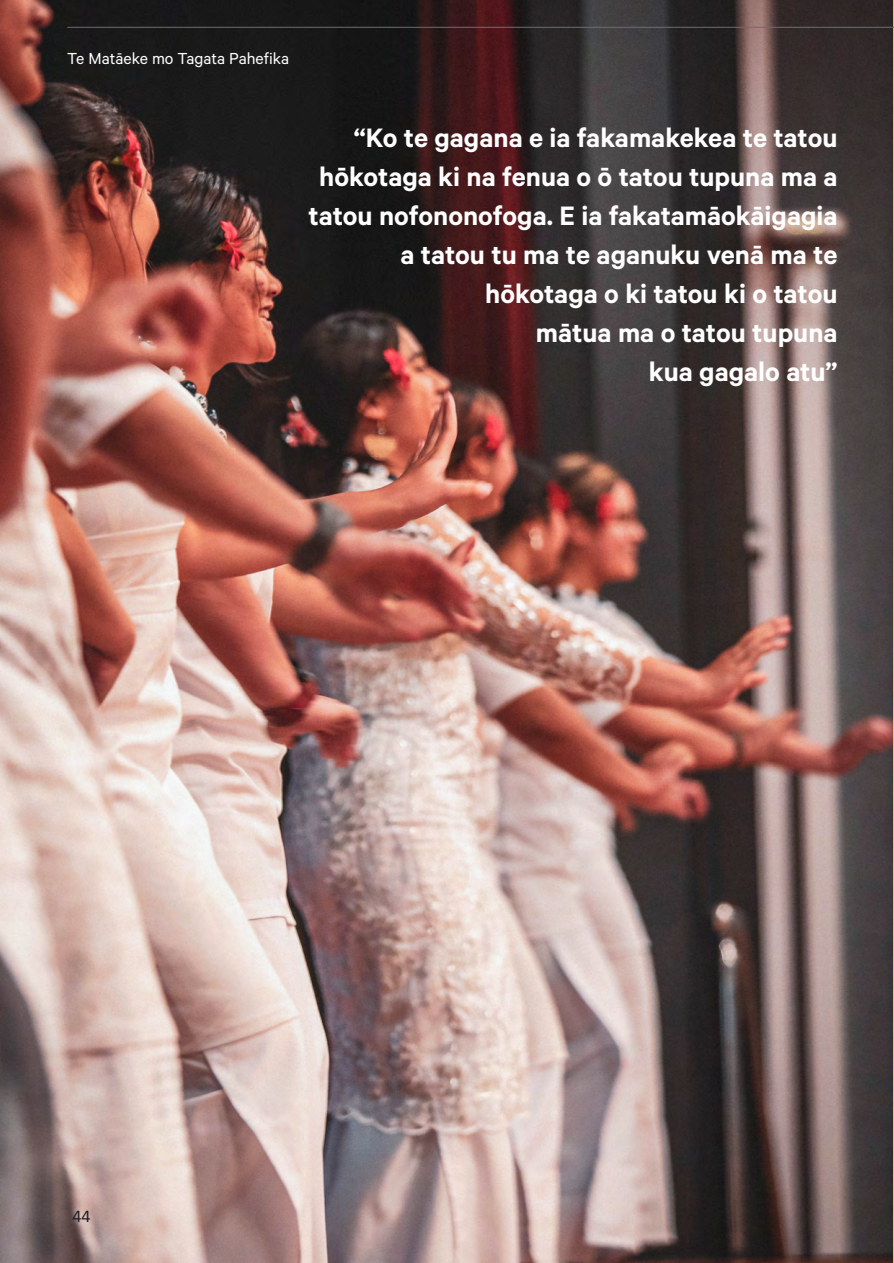
<style>
.page{position:relative;width:894px;height:1263px;background:#fff}
.page>*{position:absolute;margin:0;border:0;box-sizing:border-box;transform-origin:0 0}
.t1{font:600 30px/39px "Calibre";color:#fff;text-align:right}
.t2{font:18px "Calibre";color:#fff}
.t3{font:18px "Calibri";color:#231f20}
</style>
<div class="page">
<img style="left:0;top:0;width:892px;height:1263px">
<hr style="left:892px;top:0;width:1px;height:1263px;background:#fdcb0a">
<hr style="left:67px;top:27px;width:825px;height:1px;background:#6c6d70">
<p class="t2" style="left:67px;top:48px;width:223px">Te Matāeke mo Tagata Pahefika</p>
<p class="t1" style="left:308px;top:117px;width:530px">“Ko te gagana e ia fakamakekea te tatou hōkotaga ki na fenua o ō tatou tupuna ma a tatou nofononofoga. E ia fakatamāokāigagia a tatou tu ma te aganuku venā ma te hōkotaga o ki tatou ki o tatou<br>mātua ma o tatou tupuna<br>kua gagalo atu”</p>
<p class="t3" style="left:72px;top:1203px;width:20px">44</p>
</div>
